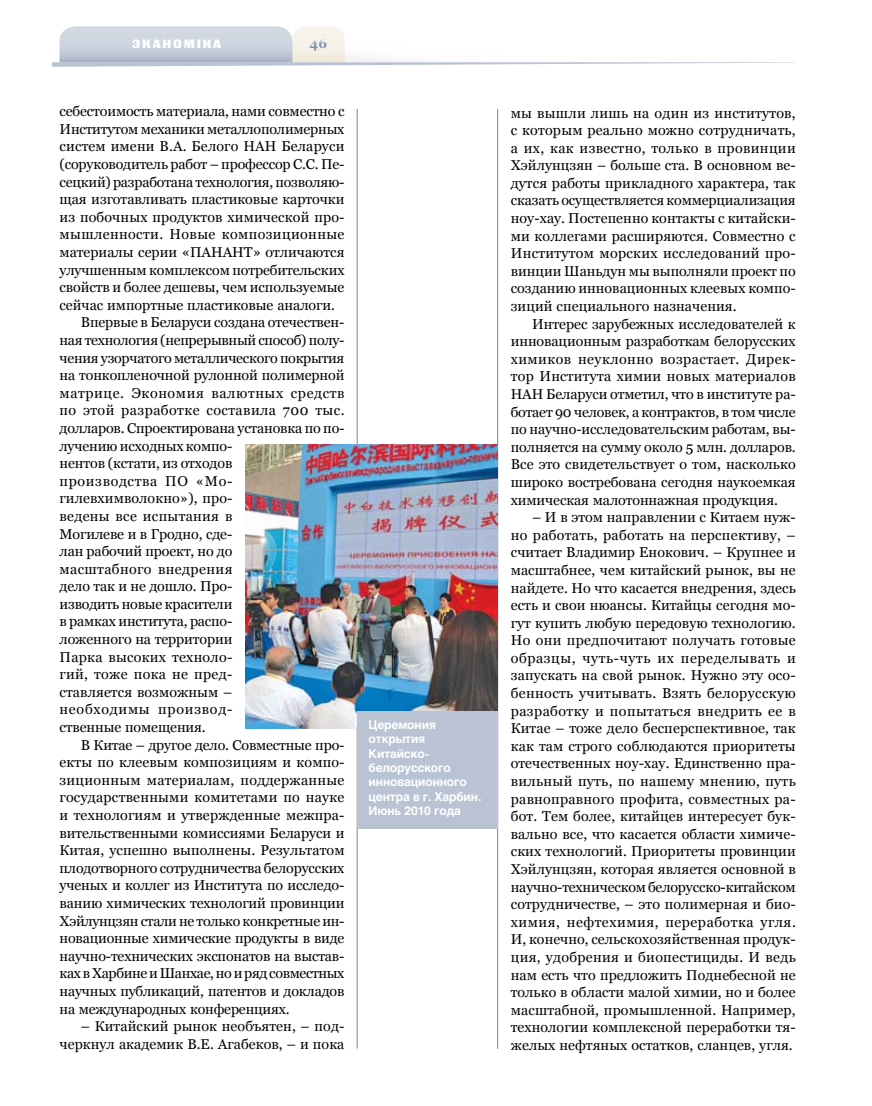
<style>
.page{position:relative;width:872px;height:1106px;background:#fff}
.page>*{position:absolute;margin:0;border:0;box-sizing:border-box;transform-origin:0 0}
.t1{font:14.25px/17.5px "Georgia";letter-spacing:-.005em;color:#000;text-align:justify}
.t2{font:14.25px "Georgia";letter-spacing:.03em;color:#000}
.t3{font:14.25px "Georgia";letter-spacing:.02em;color:#000}
.t4{font:14.25px "Georgia";letter-spacing:-.025em;color:#000}
.t5{font:14.25px "Georgia";letter-spacing:.015em;color:#000}
.t6{font:14.25px "Georgia";letter-spacing:.04em;color:#000}
.t7{font:14.25px "Georgia";letter-spacing:.025em;color:#000}
.t8{font:14.25px "Georgia";letter-spacing:.05em;color:#000}
.t9{font:14.25px "Georgia";letter-spacing:.045em;color:#000}
.t10{font:700 13.5px "Georgia";color:#8095af}
.t11{font:700 12px/14.4px "Helios";letter-spacing:-.01em;color:#fff}
.t12{font:12px "Black Grotesk C";letter-spacing:.15em;color:#fff}
</style>
<div class="page">
<hr style="left:357px;top:109px;width:1px;height:939px;background:#818084">
<hr style="left:497px;top:109px;width:1px;height:939px;background:#818084">
<svg style="left:52px;top:26px;width:743px;height:41px"></svg>
<img style="left:245px;top:444px;width:252px;height:284px">
<div style="left:357px;top:711px;width:140px;height:117px;background:#b9c3d3"></div>
<p class="t12" style="left:132px;top:36px;width:90px">эканоміка</p>
<p class="t10" style="left:309px;top:35px;width:19px">46</p>
<p class="t1" style="left:60px;top:103px;width:286px">себестоимость материала, нами совместно с</p>
<p class="t1" style="left:60px;top:120px;width:286px">Институтом механики металлополимерных</p>
<p class="t1" style="left:60px;top:138px;width:286px">систем имени В.А. Белого НАН Беларуси</p>
<p class="t1" style="left:60px;top:155px;width:286px">(соруководитель работ – профессор С.С. Пе-</p>
<p class="t1" style="left:60px;top:173px;width:286px">сецкий) разработана технология, позволяю-</p>
<p class="t1" style="left:60px;top:190px;width:286px">щая изготавливать пластиковые карточки</p>
<p class="t1" style="left:60px;top:208px;width:286px">из побочных продуктов химической про-</p>
<p class="t2" style="left:60px;top:226px;width:286px">мышленности. Новые композиционные</p>
<p class="t1" style="left:60px;top:243px;width:286px">материалы серии «ПАНАНТ» отличаются</p>
<p class="t1" style="left:60px;top:261px;width:286px">улучшенным комплексом потребительских</p>
<p class="t1" style="left:60px;top:278px;width:286px">свойств и более дешевы, чем используемые</p>
<p class="t1" style="left:60px;top:296px;width:277px">сейчас импортные пластиковые аналоги.</p>
<p class="t1" style="left:81px;top:314px;width:265px">Впервые в Беларуси создана отечествен-</p>
<p class="t1" style="left:60px;top:331px;width:286px">ная технология (непрерывный способ) полу-</p>
<p class="t1" style="left:60px;top:349px;width:286px">чения узорчатого металлического покрытия</p>
<p class="t1" style="left:60px;top:366px;width:286px">на тонкопленочной рулонной полимерной</p>
<p class="t6" style="left:60px;top:385px;width:286px">матрице. Экономия валютных средств</p>
<p class="t2" style="left:60px;top:402px;width:286px">по этой разработке составила 700 тыс.</p>
<p class="t1" style="left:60px;top:419px;width:286px">долларов. Спроектирована установка по по-</p>
<p class="t1" style="left:60px;top:437px;width:174px">лучению исходных компо-</p>
<p class="t1" style="left:60px;top:454px;width:174px">нентов (кстати, из отходов</p>
<p class="t9" style="left:60px;top:473px;width:174px">производства ПО «Мо-</p>
<p class="t1" style="left:60px;top:489px;width:174px">гилевхимволокно»), про-</p>
<p class="t3" style="left:60px;top:508px;width:174px">ведены все испытания в</p>
<p class="t1" style="left:60px;top:525px;width:174px">Могилеве и в Гродно, сде-</p>
<p class="t1" style="left:60px;top:542px;width:174px">лан рабочий проект, но до</p>
<p class="t2" style="left:60px;top:560px;width:174px">масштабного внедрения</p>
<p class="t1" style="left:60px;top:577px;width:174px">дело так и не дошло. Про-</p>
<p class="t1" style="left:60px;top:595px;width:174px">изводить новые красители</p>
<p class="t1" style="left:60px;top:612px;width:174px">в рамках института, распо-</p>
<p class="t1" style="left:60px;top:630px;width:174px">ложенного на территории</p>
<p class="t3" style="left:60px;top:648px;width:174px">Парка высоких техноло-</p>
<p class="t7" style="left:60px;top:666px;width:174px">гий, тоже пока не пред-</p>
<p class="t1" style="left:60px;top:683px;width:174px">ставляется возможным –</p>
<p class="t8" style="left:60px;top:701px;width:174px">необходимы производ-</p>
<p class="t1" style="left:60px;top:718px;width:148px">ственные помещения.</p>
<p class="t1" style="left:81px;top:736px;width:265px">В Китае – другое дело. Совместные про-</p>
<p class="t1" style="left:60px;top:753px;width:286px">екты по клеевым композициям и компо-</p>
<p class="t3" style="left:60px;top:771px;width:286px">зиционным материалам, поддержанные</p>
<p class="t5" style="left:60px;top:789px;width:286px">государственными комитетами по науке</p>
<p class="t1" style="left:60px;top:806px;width:286px">и технологиям и утвержденные межпра-</p>
<p class="t1" style="left:60px;top:823px;width:286px">вительственными комиссиями Беларуси и</p>
<p class="t1" style="left:60px;top:841px;width:286px">Китая, успешно выполнены. Результатом</p>
<p class="t1" style="left:60px;top:859px;width:286px">плодотворного сотрудничества белорусских</p>
<p class="t1" style="left:60px;top:876px;width:286px">ученых и коллег из Института по исследо-</p>
<p class="t1" style="left:60px;top:894px;width:286px">ванию химических технологий провинции</p>
<p class="t1" style="left:60px;top:911px;width:286px">Хэйлунцзян стали не только конкретные ин-</p>
<p class="t1" style="left:60px;top:929px;width:286px">новационные химические продукты в виде</p>
<p class="t1" style="left:60px;top:947px;width:286px">научно-технических экспонатов на выстав-</p>
<p class="t4" style="left:60px;top:965px;width:286px">ках в Харбине и Шанхае, но и ряд совместных</p>
<p class="t1" style="left:60px;top:982px;width:286px">научных публикаций, патентов и докладов</p>
<p class="t1" style="left:60px;top:999px;width:232px">на международных конференциях.</p>
<p class="t1" style="left:60px;top:1017px;width:286px;text-align:right">– Китайский рынок необъятен, – под&shy;черкнул академик В.Е. Агабеков, – и пока</p>
<p class="t11" style="left:368px;top:717px;width:114px">Церемония открытия<br>Китайско&shy;белорусского инновационного центра в г. Харбин.<br>Июнь 2010 года</p>
<p class="t1" style="left:511px;top:104px;width:286px">мы вышли лишь на один из институтов, с которым реально можно сотрудничать, а их, как известно, только в провинции Хэйлунцзян – больше ста. В основном ве&shy;дутся работы прикладного характера, так сказать осуществляется коммерциализация ноу-хау. Постепенно контакты с китайски&shy;ми коллегами расширяются. Совместно с Институтом морских исследований про&shy;винции Шаньдун мы выполняли проект по созданию инновационных клеевых компо&shy;зиций специального назначения.</p>
<p class="t1" style="left:511px;top:315px;width:286px;text-indent:21px">Интерес зарубежных исследователей к инновационным разработкам белорусских химиков неуклонно возрастает. Дирек&shy;тор Института химии новых материалов НАН Беларуси отметил, что в институте ра&shy;ботает 90 человек, а контрактов, в том числе по научно-исследовательским работам, вы&shy;полняется на сумму около 5 млн. долларов.<br>Все это свидетельствует о том, насколько широко востребована сегодня наукоемкая химическая малотоннажная продукция.</p>
<p class="t1" style="left:511px;top:508px;width:286px;text-indent:21px">– И в этом направлении с Китаем нуж&shy;но работать, работать на перспективу, – считает Владимир Енокович. – Крупнее и масштабнее, чем китайский рынок, вы не найдете. Но что касается внедрения, здесь есть и свои нюансы. Китайцы сегодня мо&shy;гут купить любую передовую технологию.<br>Но они предпочитают получать готовые образцы, чуть-чуть их переделывать и запускать на свой рынок. Нужно эту осо&shy;бенность учитывать. Взять белорусскую разработку и попытаться внедрить ее в Китае – тоже дело бесперспективное, так как там строго соблюдаются приоритеты отечественных ноу-хау. Единственно пра&shy;вильный путь, по нашему мнению, путь равноправного профита, совместных ра&shy;бот. Тем более, китайцев интересует бук&shy;вально все, что касается области химиче&shy;ских технологий. Приоритеты провинции Хэйлунцзян, которая является основной в научно-техническом белорусско-китайском сотрудничестве, – это полимерная и био&shy;химия, нефтехимия, переработка угля.<br>И, конечно, сельскохозяйственная продук&shy;ция, удобрения и биопестициды. И ведь нам есть что предложить Поднебесной не только в области малой химии, но и более масштабной, промышленной. Например, технологии комплексной переработки тя&shy;желых нефтяных остатков, сланцев, угля.</p>
</div>
